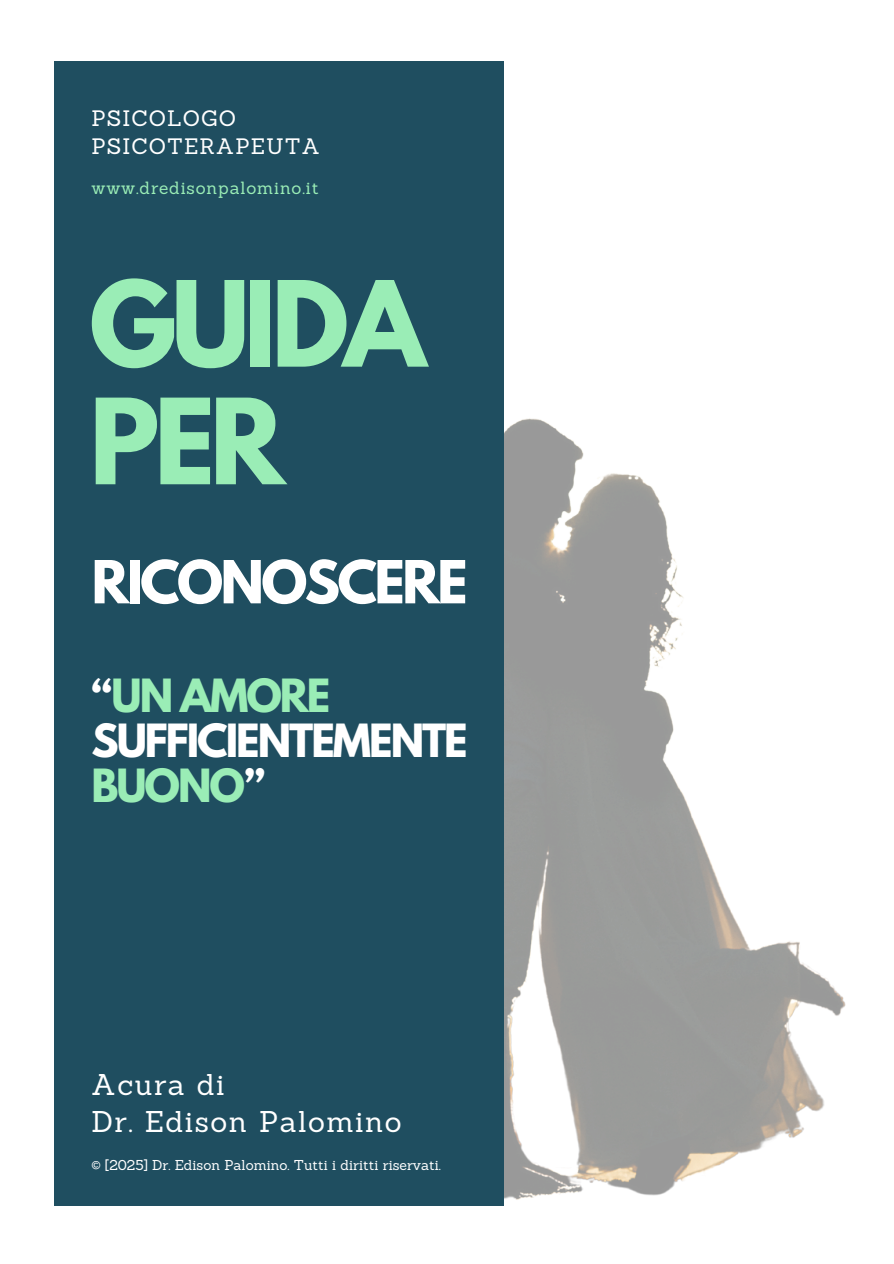
<style>
.page{position:relative;width:894px;height:1264px;background:#fff}
.page>*{position:absolute;margin:0;border:0;box-sizing:border-box;transform-origin:0 0}
.t1{font:700 105px/117.6px "League Spartan";letter-spacing:-.05em;color:#9aedb6}
.t2{font:700 52.5px "League Spartan";letter-spacing:-.05em;color:#fff}
.t3{font:700 40.5px/45px "League Spartan";letter-spacing:-.05em;color:#fff}
.t4{font:29.25px/37.2px "Sanchez";letter-spacing:.05em;color:#fff}
.t5{font:21.75px/28.2px "Sanchez";letter-spacing:.05em;color:#fff}
.t6{font:17.25px "Sanchez";letter-spacing:.05em;color:#9aedb6}
.t7{font:13.95px "Sanchez";color:#fff}
.s1{color:#9aedb6}
</style>
<div class="page">
<img style="left:252px;top:176px;width:594px;height:1030px">
<div style="left:54px;top:62px;width:449px;height:1143px;background:#1f4e60"></div>
<h1 class="t5" style="left:91px;top:104px;width:230px">PSICOLOGO<br>PSICOTERAPEUTA</h1>
<h2 class="t6" style="left:91px;top:176px;width:228px">www.dredisonpalomino.it</h2>
<h5 class="t1" style="left:89px;top:279px;width:338px">GUIDA<br>PER</h5>
<h6 class="t2" style="left:91px;top:556px;width:377px">RICONOSCERE</h6>
<h3 class="t3" style="left:91px;top:678px;width:377px">“<span class="s1">UN AMORE<br></span>SUFFICIENTEMENTE<br><span class="s1">BUONO</span>”</h3>
<h4 class="t4" style="left:91px;top:1065px;width:311px">Acura di<br>Dr. Edison Palomino</h4>
<p class="t7" style="left:91px;top:1156px;width:351px">© [2025] Dr. Edison Palomino. Tutti i diritti riservati.</p>
</div>
